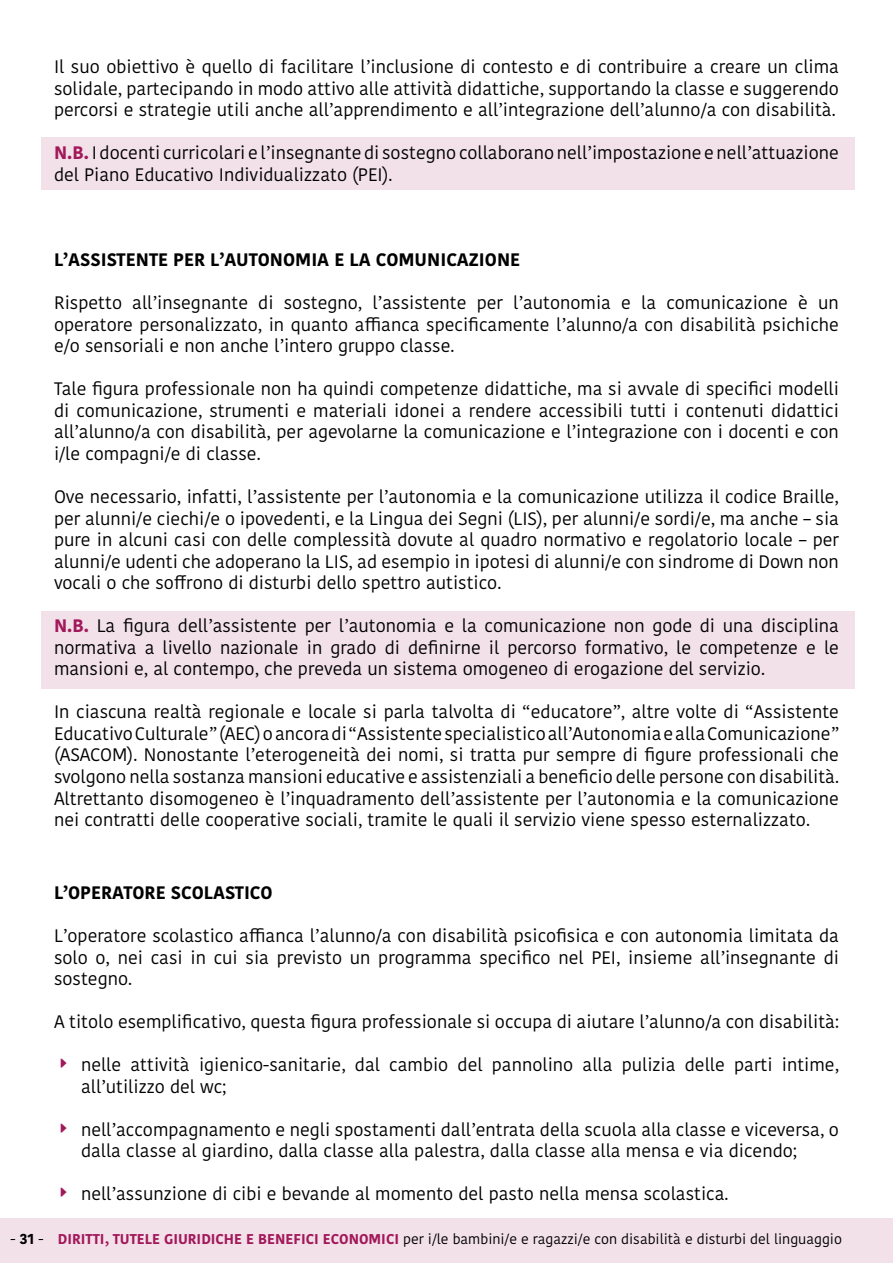
<style>
.page{position:relative;width:893px;height:1263px;background:#fff}
.page>*{position:absolute;margin:0;border:0;box-sizing:border-box;transform-origin:0 0}
.t1{font:18px/21.6px "Kohinoor Bangla";color:#000;text-align:justify}
.t2{font:700 18px "Kohinoor Bangla";color:#000}
.t3{font:14.1px "Kohinoor Bangla";color:#000}
.s1{font-weight:700;color:#a2185b}
.s2{font-size:15px}
.s3{font-weight:700;font-size:15px}
</style>
<div class="page">
<div style="left:0;top:1218px;width:893px;height:45px;background:#f2e1e9"></div>
<div style="left:41px;top:611px;width:814px;height:78px;background:#f2e1e9"></div>
<div style="left:41px;top:137px;width:814px;height:52px;background:#f2e1e9"></div>
<p class="t1" style="left:54px;top:55px;width:786px">Il suo obiettivo è quello di facilitare l’inclusione di contesto e di contribuire a creare un clima solidale, partecipando in modo attivo alle attività didattiche, supportando la classe e suggerendo percorsi e strategie utili anche all’apprendimento e all’integrazione dell’alunno/a con disabilità.</p>
<p class="t1" style="left:54px;top:141px;width:786px"><span class="s1">N.B.</span> I docenti curricolari e l’insegnante di sostegno collaborano nell’impostazione e nell’attuazione del Piano Educativo Individualizzato (PEI).</p>
<p class="t2" style="left:54px;top:244px;width:468px">L’ASSISTENTE PER L’AUTONOMIA E LA COMUNICAZIONE</p>
<p class="t1" style="left:54px;top:292px;width:786px">Rispetto all’insegnante di sostegno, l’assistente per l’autonomia e la comunicazione è un operatore personalizzato, in quanto affianca specificamente l’alunno/a con disabilità psichiche e/o sensoriali e non anche l’intero gruppo classe.</p>
<p class="t1" style="left:54px;top:378px;width:786px">Tale figura professionale non ha quindi competenze didattiche, ma si avvale di specifici modelli di comunicazione, strumenti e materiali idonei a rendere accessibili tutti i contenuti didattici all’alunno/a con disabilità, per agevolarne la comunicazione e l’integrazione con i docenti e con i/le compagni/e di classe.</p>
<p class="t1" style="left:54px;top:485px;width:787px">Ove necessario, infatti, l’assistente per l’autonomia e la comunicazione utilizza il codice Braille, per alunni/e ciechi/e o ipovedenti, e la Lingua dei Segni (LIS), per alunni/e sordi/e, ma anche – sia pure in alcuni casi con delle complessità dovute al quadro normativo e regolatorio locale – per alunni/e udenti che adoperano la LIS, ad esempio in ipotesi di alunni/e con sindrome di Down non vocali o che soffrono di disturbi dello spettro autistico.</p>
<p class="t1" style="left:54px;top:615px;width:786px"><span class="s1">N.B.</span> La figura dell’assistente per l’autonomia e la comunicazione non gode di una disciplina normativa a livello nazionale in grado di definirne il percorso formativo, le competenze e le mansioni e, al contempo, che preveda un sistema omogeneo di erogazione del servizio.</p>
<p class="t1" style="left:54px;top:701px;width:786px">In ciascuna realtà regionale e locale si parla talvolta di “educatore”, altre volte di “Assistente Educativo Culturale” (AEC) o ancora di “Assistente specialistico all’Autonomia e alla Comunicazione” (ASACOM). Nonostante l’eterogeneità dei nomi, si tratta pur sempre di figure professionali che svolgono nella sostanza mansioni educative e assistenziali a beneficio delle persone con disabilità.<br>Altrettanto disomogeneo è l’inquadramento dell’assistente per l’autonomia e la comunicazione nei contratti delle cooperative sociali, tramite le quali il servizio viene spesso esternalizzato.</p>
<p class="t2" style="left:54px;top:877px;width:220px">L’OPERATORE SCOLASTICO</p>
<p class="t1" style="left:54px;top:925px;width:786px">L’operatore scolastico affianca l’alunno/a con disabilità psicofisica e con autonomia limitata da solo o, nei casi in cui sia previsto un programma specifico nel PEI, insieme all’insegnante di sostegno.</p>
<p class="t1" style="left:54px;top:1011px;width:786px">A titolo esemplificativo, questa figura professionale si occupa di aiutare l’alunno/a con disabilità:</p>
<p class="t1" style="left:81px;top:1054px;width:759px">nelle attività igienico-sanitarie, dal cambio del pannolino alla pulizia delle parti intime, all’utilizzo del wc;</p>
<p class="t1" style="left:81px;top:1118px;width:759px">nell’accompagnamento e negli spostamenti dall’entrata della scuola alla classe e viceversa, o dalla classe al giardino, dalla classe alla palestra, dalla classe alla mensa e via dicendo;</p>
<p class="t1" style="left:81px;top:1183px;width:649px">nell’assunzione di cibi e bevande al momento del pasto nella mensa scolastica.</p>
<p class="t3" style="left:10px;top:1228px;width:833px"><span class="s2">-</span> <span class="s3">31</span> <span class="s2">-</span> <span class="s1">DIRITTI, TUTELE GIURIDICHE E BENEFICI ECONOMICI</span> per i/le bambini/e e ragazzi/e con disabilità e disturbi del linguaggio</p>
</div>
